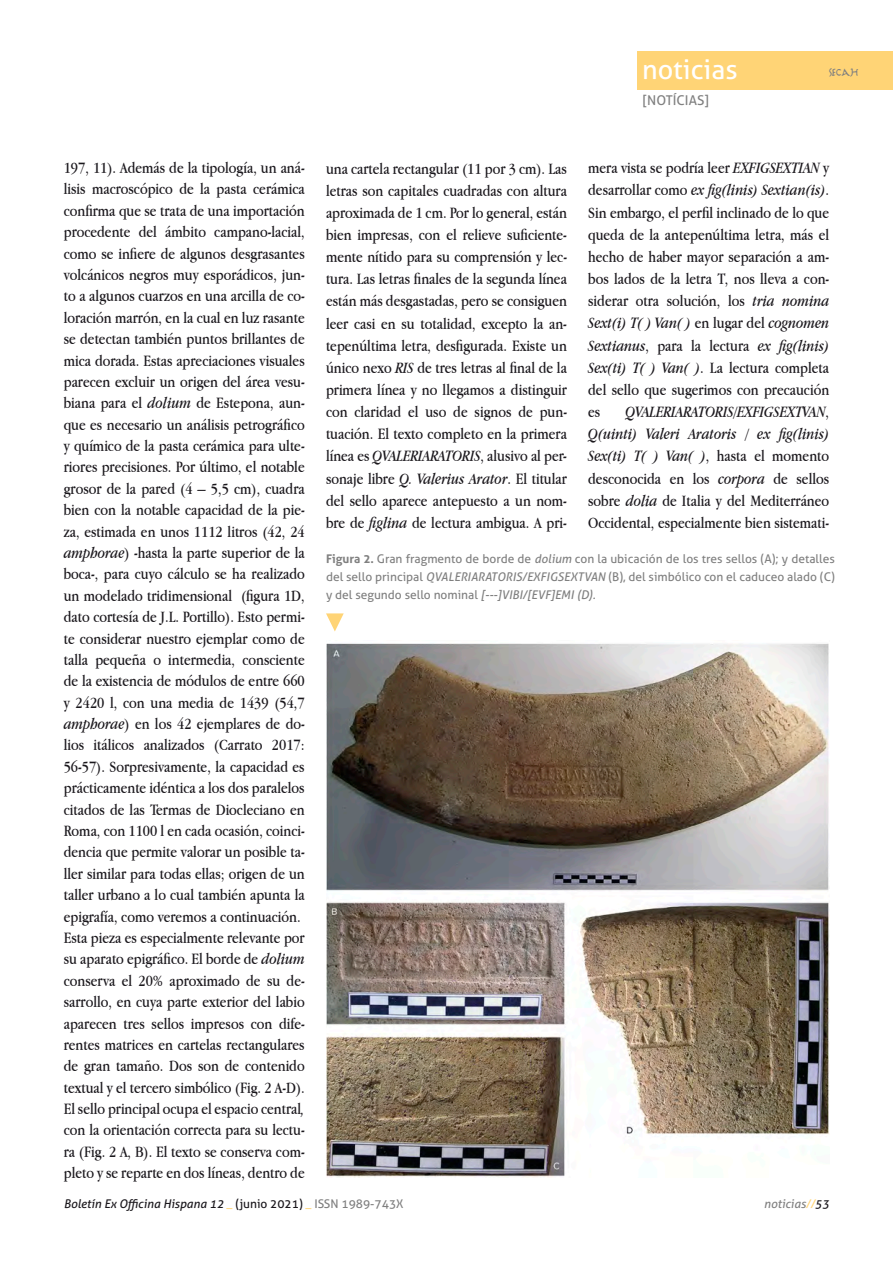
<style>
.page{position:relative;width:893px;height:1263px;background:#fff}
.page>*{position:absolute;margin:0;border:0;box-sizing:border-box;transform-origin:0 0}
.t1{font:27px "Aller";color:#fff}
.t2{font:18px "Marathon II";color:#808080}
.t3{font:16.5px/21.5px "Apple Garamond";color:#1a171c;text-align:justify}
.t4{font:13.5px "Aller";color:#808080}
.t5{font:12px/18px "Aller";color:#808080;text-align:justify}
.t6{font:italic 12px "Aller";color:#1a171c}
.t7{font:italic 12px "Aller";color:#808080}
.s1{font-style:italic}
.s2{font-weight:700}
.s3{font-style:normal;color:#ffd476}
.s4{font-style:normal}
.s5{font-style:normal;color:#808080}
.s6{color:#ffd476}
.s7{color:#1a171c}
</style>
<div class="page">
<div style="left:638px;top:51px;width:255px;height:38px;background:#ffd476"></div>
<svg style="left:326px;top:613px;width:18px;height:18px"></svg>
<img style="left:326px;top:643px;width:503px;height:535px">
<h1 class="t1" style="left:642px;top:53px;width:97px">noticias</h1>
<p class="t2" style="left:829px;top:64px;width:31px">secah</p>
<p class="t4" style="left:643px;top:92px;width:67px">[NOTÍCIAS]</p>
<p class="t3" style="left:64px;top:157px;width:242px;text-align:left">197, 11). Además de la tipología, un aná&shy;lisis macroscópico de la pasta cerámica confirma que se trata de una importación procedente del ámbito campano-lacial, como se infiere de algunos desgrasantes volcánicos negros muy esporádicos, jun&shy;to a algunos cuarzos en una arcilla de co&shy;loración marrón, en la cual en luz rasante se detectan también puntos brillantes de mica dorada. Estas apreciaciones visuales parecen excluir un origen del área vesu&shy;biana para el <span class="s1">dolium</span> de Estepona, aun&shy;que es necesario un análisis petrográfico y químico de la pasta cerámica para ulte&shy;riores precisiones. Por último, el notable grosor de la pared (4 – 5,5 cm), cuadra bien con la notable capacidad de la pie&shy;za, estimada en unos 1112 litros (42, 24 <span class="s1">amphorae</span>) -hasta la parte superior de la boca-, para cuyo cálculo se ha realizado un modelado tridimensional (figura 1D, dato cortesía de J.L. Portillo). Esto permi&shy;te considerar nuestro ejemplar como de talla pequeña o intermedia, consciente de la existencia de módulos de entre 660 y 2420 l, con una media de 1439 (54,7 <span class="s1">amphorae</span>) en los 42 ejemplares de do&shy;lios itálicos analizados (Carrato 2017:<br>56-57). Sorpresivamente, la capacidad es prácticamente idéntica a los dos paralelos citados de las Termas de Diocleciano en Roma, con 1100 l en cada ocasión, coinci&shy;dencia que permite valorar un posible ta&shy;ller similar para todas ellas; origen de un taller urbano a lo cual también apunta la epigrafía, como veremos a continuación.<br>Esta pieza es especialmente relevante por su aparato epigráfico. El borde de <span class="s1">dolium </span>conserva el 20% aproximado de su de&shy;sarrollo, en cuya parte exterior del labio aparecen tres sellos impresos con dife&shy;rentes matrices en cartelas rectangulares de gran tamaño. Dos son de contenido textual y el tercero simbólico (Fig. 2 A-D).<br>El sello principal ocupa el espacio central<span class="s1">, </span>con la orientación correcta para su lectu&shy;ra (Fig. 2 A, B). El texto se conserva com&shy;pleto y se reparte en dos líneas, dentro de</p>
<p class="t3" style="left:326px;top:157px;width:242px;line-height:22.2px">una cartela rectangular (11 por 3 cm). Las letras son capitales cuadradas con altura aproximada de 1 cm. Por lo general, están bien impresas, con el relieve suficiente&shy;mente nítido para su comprensión y lec&shy;tura. Las letras finales de la segunda línea están más desgastadas, pero se consiguen leer casi en su totalidad, excepto la an&shy;tepenúltima letra, desfigurada. Existe un único nexo <span class="s1">RIS</span> de tres letras al final de la primera línea y no llegamos a distinguir con claridad el uso de signos de pun&shy;tuación. El texto completo en la primera línea es <span class="s1">QVALERIARATORIS</span>, alusivo al per&shy;sonaje libre <span class="s1">Q. Valerius Arator</span>. El titular del sello aparece antepuesto a un nom&shy;bre de <span class="s1">figlina</span> de lectura ambigua. A pri-</p>
<p class="t3" style="left:588px;top:156px;width:242px;line-height:22.2px">mera vista se podría leer <span class="s1">EXFIGSEXTIAN</span> y desarrollar como <span class="s1">ex fig(linis) Sextian(is)</span>.<br>Sin embargo, el perfil inclinado de lo que queda de la antepenúltima letra, más el hecho de haber mayor separación a am&shy;bos lados de la letra T, nos lleva a con&shy;siderar otra solución, los <span class="s1">tria nomina Sext(i) T( ) Van( )</span> en lugar del <span class="s1">cognomen Sextianus</span>, para la lectura <span class="s1">ex fig(linis)<br>Sex(ti) T( ) Van( )</span>. La lectura completa del sello que sugerimos con precaución es</p>
<p class="t3" style="left:588px;top:400px;width:242px;line-height:22.2px;text-indent:37px"><span class="s1">QVALERIARATORIS/EXFIGSEXTVAN</span>, <span class="s1">Q(uinti) Valeri Aratoris / ex fig(linis)<br>Sex(ti) T( ) Van( )</span>, hasta el momento desconocida en los <span class="s1">corpora</span> de sellos sobre <span class="s1">dolia</span> de Italia y del Mediterráneo Occidental, especialmente bien sistemati-</p>
<p class="t5" style="left:326px;top:550px;width:510px"><span class="s2">Figura 2.</span> Gran fragmento de borde de <span class="s1">dolium</span> con la ubicación de los tres sellos (A); y detalles del sello principal <span class="s1">QVALERIARATORIS/EXFIGSEXTVAN</span> (B), del simbólico con el caduceo alado (C) y del segundo sello nominal <span class="s1">[---]VIBI/[EVF]EMI (D).</span></p>
<p class="t6" style="left:64px;top:1196px;width:341px">Boletín Ex Officina Hispana 12 <span class="s3">_</span> <span class="s4">(junio 2021)</span> <span class="s3">_</span> <span class="s5">ISSN 1989-743X</span></p>
<p class="t7" style="left:764px;top:1196px;width:67px">noticias<span class="s6">//</span><span class="s7">53</span></p>
</div>
